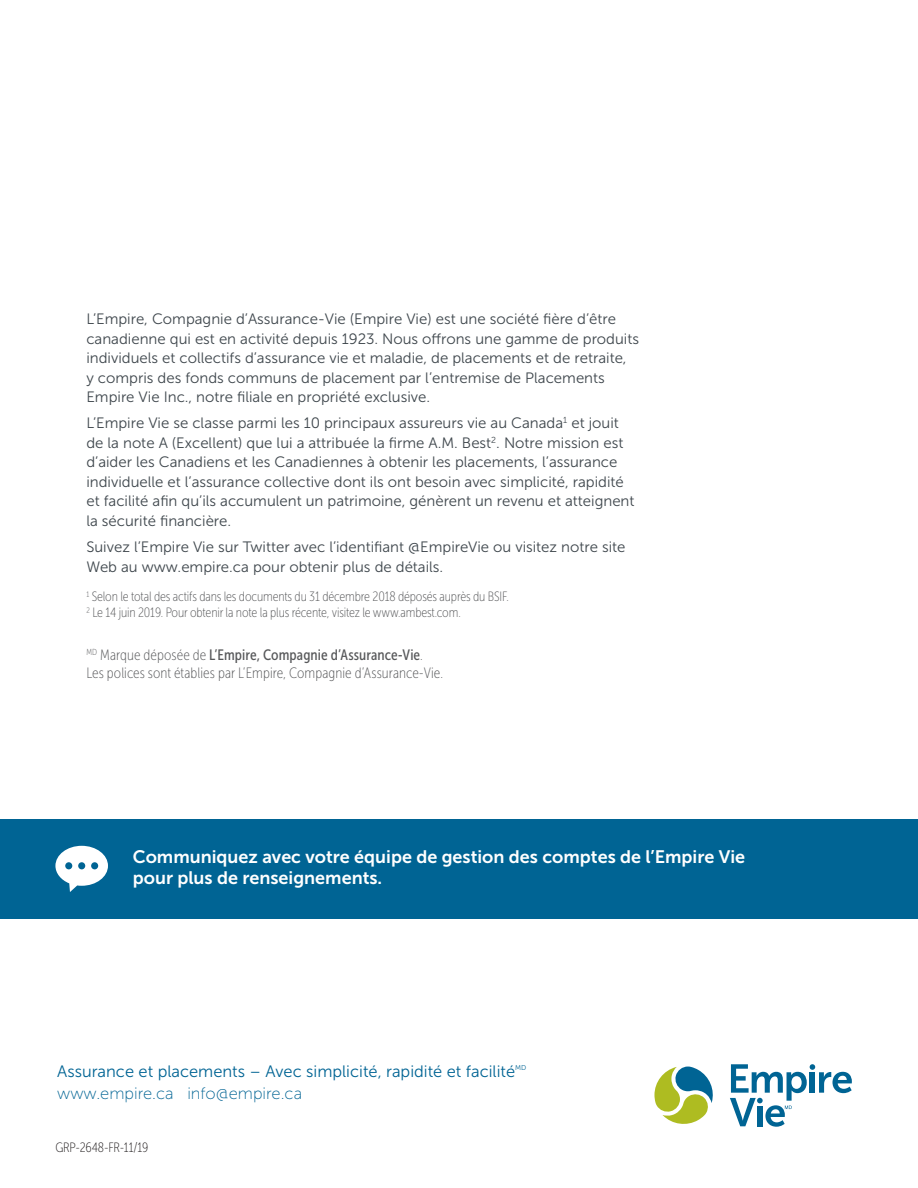
<style>
.page{position:relative;width:918px;height:1188px;background:#fff}
.page>*{position:absolute;margin:0;border:0;box-sizing:border-box;transform-origin:0 0}
.EL_Heading_6_-_12_pt{font:18px/21.6px "Museo Sans 700";color:#fff}
.EL_Heading_7_-_11_pt{font:16.5px "Museo Sans 300";color:#006494}
.EL_Heading_7_-_11_pt-2{font:16.5px "Museo Sans 100";color:#006494}
.EL_Body_Text_-_10_pt{font:15px/19.5px "Museo Sans 300";color:#3e464c}
.EL_Footnote_Legal{font:15px/18px "Museo Sans Cond 100";letter-spacing:.005em;color:#57585a}
.EL_Body_Text_-_10_pt-2{font:13.5px "Museo Sans Cond 100";letter-spacing:-.01em;color:#57585a}
.Foot_Note{font:13.5px "Museo Sans Cond 100";letter-spacing:-.01em;color:#231f20}
.EL_Heading_7_-_11_pt-3{font:7.05px "Museo Sans 300";color:#006494}
.s1{font-family:"Museo Sans Cond 500"}
</style>
<div class="page">
<svg style="left:654px;top:1067px;width:59px;height:57px"></svg>
<svg style="left:730px;top:1064px;width:122px;height:63px"></svg>
<div style="left:0;top:819px;width:918px;height:100px;background:#006494"></div>
<svg style="left:55px;top:846px;width:53px;height:46px"></svg>
<div style="left:65px;top:862px;width:7px;height:7px;background:#006494;border-radius:50%"></div>
<div style="left:78px;top:862px;width:7px;height:7px;background:#006494;border-radius:50%"></div>
<div style="left:91px;top:862px;width:7px;height:7px;background:#006494;border-radius:50%"></div>
<p class="EL_Body_Text_-_10_pt" style="left:86px;top:309px;width:554px">L’Empire, Compagnie d’Assurance-Vie (Empire Vie) est une société fière d’être canadienne qui est en activité depuis 1923. Nous offrons une gamme de produits individuels et collectifs d’assurance vie et maladie, de placements et de retraite,<br>y compris des fonds communs de placement par l’entremise de Placements Empire Vie Inc., notre filiale en propriété exclusive.</p>
<p class="EL_Body_Text_-_10_pt" style="left:86px;top:414px;width:550px">L’Empire Vie se classe parmi les 10 principaux assureurs vie au Canada<sup>1</sup> et jouit de la note A (Excellent) que lui a attribuée la firme A.M. Best<sup>2</sup>. Notre mission est d’aider les Canadiens et les Canadiennes à obtenir les placements, l’assurance individuelle et l’assurance collective dont ils ont besoin avec simplicité, rapidité et facilité afin qu’ils accumulent un patrimoine, génèrent un revenu et atteignent la sécurité financière.</p>
<p class="EL_Body_Text_-_10_pt" style="left:86px;top:537px;width:541px">Suivez l’Empire Vie sur Twitter avec l’identifiant @EmpireVie ou visitez notre site<br>Web au www.empire.ca pour obtenir plus de détails.</p>
<p class="EL_Body_Text_-_10_pt-2" style="left:86px;top:589px;width:424px"><sup>1</sup> Selon le total des actifs dans les documents du 31 décembre 2018 déposés auprès du BSIF.</p>
<p class="EL_Body_Text_-_10_pt-2" style="left:86px;top:606px;width:376px"><sup>2</sup> Le 14 juin 2019. Pour obtenir la note la plus récente, visitez le www.ambest.com.</p>
<p class="EL_Footnote_Legal" style="left:86px;top:646px;width:358px"><sup>MD</sup> Marque déposée de <span class="s1">L’Empire, Compagnie d’Assurance-Vie</span>.<br>Les polices sont établies par L’Empire, Compagnie d’Assurance-Vie.</p>
<h3 class="EL_Heading_6_-_12_pt" style="left:133px;top:846px;width:614px">Communiquez avec votre équipe de gestion des comptes de l’Empire Vie pour plus de renseignements.</h3>
<h4 class="EL_Heading_7_-_11_pt" style="left:57px;top:1062px;width:459px">Assurance et placements – Avec simplicité, rapidité et facilité</h4>
<h4 class="EL_Heading_7_-_11_pt-3" style="left:515px;top:1064px;width:13px">MD</h4>
<h4 class="EL_Heading_7_-_11_pt-2" style="left:57px;top:1084px;width:246px">www.empire.ca info@empire.ca</h4>
<p class="Foot_Note" style="left:55px;top:1140px;width:95px">GRP-2648-FR-11/19</p>
</div>
